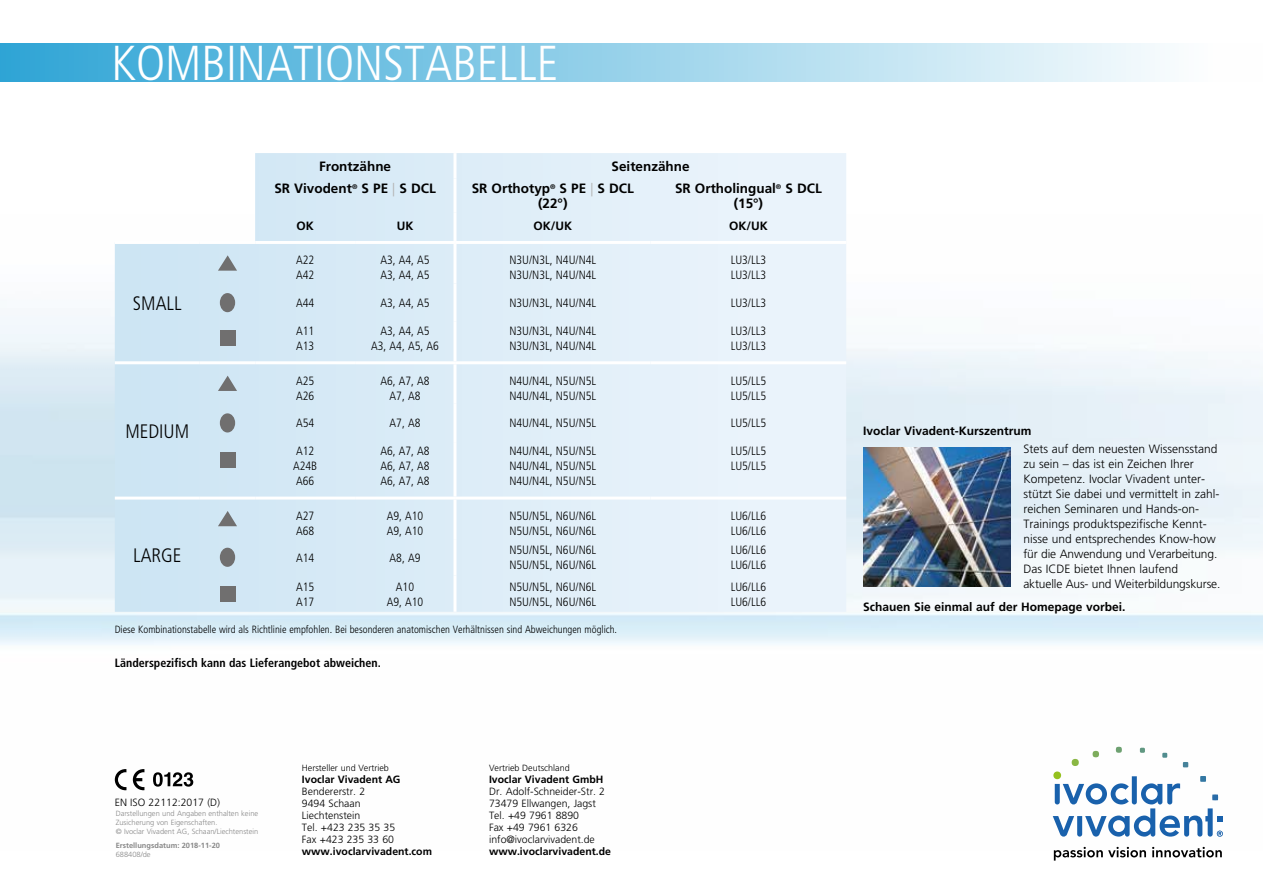
<style>
.page{position:relative;width:1263px;height:893px;background:#fff}
.page>*{position:absolute;margin:0;border:0;box-sizing:border-box;transform-origin:0 0}
.t1{font:300 condensed 49.05px "Frutiger";color:#fff}
.t2{font:300 condensed 19.5px "Frutiger";color:#000}
.t3{font:700 13.5px/15px "Frutiger";color:#000;text-align:center}
.t4{font:300 condensed 12px/15px "Frutiger";color:#000}
.t5{font:300 12px/15px "Frutiger";color:#000}
.t6{font:700 12px "Frutiger";color:#000}
.t7{font:700 condensed 12px "Frutiger";color:#000}
.t8{font:300 10.5px/12px "Frutiger";color:#000}
.t9{font:300 condensed 10.5px "Frutiger";color:#000}
.t10{font:700 10.5px "Frutiger";color:#000}
.t11{font:300 9px "Frutiger";color:#000}
.t12{font:300 7.5px/9px "Frutiger";color:#878787}
.t13{font:700 7.5px "Frutiger";color:#878787}
.s1{font-weight:300;color:#b3b2b2}
</style>
<div class="page">
<img style="left:0;top:264px;width:1263px;height:583px">
<img style="left:863px;top:448px;width:147px;height:138px">
<svg style="left:1053px;top:747px;width:170px;height:90px"></svg>
<svg style="left:1054px;top:847px;width:92px;height:14px"></svg>
<svg style="left:1152px;top:847px;width:70px;height:10px"></svg>
<svg style="left:115px;top:153px;width:731px;height:459px;background:#deedf7"></svg>
<hr style="left:255px;top:241px;width:100px;height:3px;background:#fff">
<hr style="left:355px;top:241px;width:100px;height:3px;background:#fff">
<hr style="left:455px;top:241px;width:196px;height:3px;background:#fff">
<hr style="left:651px;top:241px;width:195px;height:3px;background:#fff">
<hr style="left:255px;top:497px;width:100px;height:3px;background:#fff">
<hr style="left:355px;top:497px;width:100px;height:3px;background:#fff">
<hr style="left:455px;top:497px;width:196px;height:3px;background:#fff">
<hr style="left:651px;top:497px;width:195px;height:3px;background:#fff">
<hr style="left:115px;top:241px;width:85px;height:3px;background:#fff">
<hr style="left:200px;top:241px;width:55px;height:3px;background:#fff">
<hr style="left:200px;top:497px;width:55px;height:3px;background:#fff">
<hr style="left:255px;top:361px;width:100px;height:3px;background:#fff">
<hr style="left:355px;top:361px;width:100px;height:3px;background:#fff">
<hr style="left:455px;top:361px;width:196px;height:3px;background:#fff">
<hr style="left:651px;top:361px;width:195px;height:3px;background:#fff">
<hr style="left:115px;top:361px;width:85px;height:3px;background:#fff">
<hr style="left:200px;top:361px;width:55px;height:3px;background:#fff">
<hr style="left:115px;top:497px;width:85px;height:3px;background:#fff">
<hr style="left:453px;top:153px;width:3px;height:26px;background:#fff">
<hr style="left:453px;top:179px;width:3px;height:33px;background:#fff">
<hr style="left:453px;top:212px;width:3px;height:29px;background:#fff">
<hr style="left:453px;top:244px;width:3px;height:39px;background:#fff">
<hr style="left:453px;top:283px;width:3px;height:39px;background:#fff">
<hr style="left:453px;top:322px;width:3px;height:39px;background:#fff">
<hr style="left:453px;top:364px;width:3px;height:40px;background:#fff">
<hr style="left:453px;top:404px;width:3px;height:38px;background:#fff">
<hr style="left:453px;top:442px;width:3px;height:55px;background:#fff">
<hr style="left:453px;top:500px;width:3px;height:39px;background:#fff">
<hr style="left:453px;top:539px;width:3px;height:36px;background:#fff">
<hr style="left:453px;top:575px;width:3px;height:37px;background:#fff">
<svg style="left:218px;top:255px;width:19px;height:16px"></svg>
<div style="left:220px;top:293px;width:15px;height:19px;background:#706f6f;border-radius:50%"></div>
<div style="left:220px;top:330px;width:15px;height:15px;background:#706f6f"></div>
<svg style="left:218px;top:376px;width:19px;height:15px"></svg>
<div style="left:220px;top:413px;width:15px;height:19px;background:#706f6f;border-radius:50%"></div>
<div style="left:220px;top:452px;width:15px;height:16px;background:#706f6f"></div>
<svg style="left:218px;top:511px;width:19px;height:15px"></svg>
<div style="left:220px;top:548px;width:15px;height:19px;background:#706f6f;border-radius:50%"></div>
<div style="left:220px;top:586px;width:15px;height:15px;background:#706f6f"></div>
<div style="left:0;top:43px;width:1263px;height:39px;background:linear-gradient(to right,#2fa4d5,#fff)"></div>
<svg style="left:133px;top:769px;width:11px;height:21px"></svg>
<svg style="left:115px;top:769px;width:11px;height:21px"></svg>
<svg style="left:153px;top:772px;width:40px;height:15px"></svg>
<h1 class="t1" style="left:112px;top:35px;width:448px">KOMBINATIONSTABELLE</h1>
<h2 class="t2" style="left:133px;top:292px;width:50px">SMALL</h2>
<h2 class="t2" style="left:125px;top:420px;width:65px">MEDIUM</h2>
<p class="t3" style="left:319px;top:159px;width:74px">Frontzähne</p>
<p class="t3" style="left:612px;top:159px;width:80px">Seitenzähne</p>
<p class="t3" style="left:274px;top:181px;width:163px">SR Vivodent<sup>®</sup> S PE <span class="s1">|</span> S DCL</p>
<p class="t3" style="left:472px;top:181px;width:164px">SR Orthotyp<sup>®</sup> S PE <span class="s1">|</span> S DCL (22°)</p>
<p class="t3" style="left:675px;top:181px;width:148px">SR Ortholingual<sup>®</sup> S DCL (15°)</p>
<p class="t6" style="left:296px;top:218px;width:19px">OK</p>
<p class="t6" style="left:397px;top:218px;width:18px">UK</p>
<p class="t6" style="left:533px;top:218px;width:40px">OK/UK</p>
<p class="t6" style="left:729px;top:218px;width:40px">OK/UK</p>
<p class="t4" style="left:296px;top:253px;width:20px">A22<br>A42</p>
<p class="t4" style="left:380px;top:253px;width:51px">A3, A4, A5<br>A3, A4, A5</p>
<p class="t4" style="left:509px;top:253px;width:88px">N3U/N3L, N4U/N4L<br>N3U/N3L, N4U/N4L</p>
<p class="t4" style="left:731px;top:253px;width:37px">LU3/LL3<br>LU3/LL3</p>
<p class="t4" style="left:296px;top:296px;width:20px">A44</p>
<p class="t4" style="left:380px;top:296px;width:51px">A3, A4, A5</p>
<p class="t4" style="left:509px;top:296px;width:88px">N3U/N3L, N4U/N4L</p>
<p class="t4" style="left:731px;top:296px;width:37px">LU3/LL3</p>
<p class="t4" style="left:296px;top:324px;width:20px">A11<br>A13</p>
<p class="t4" style="left:371px;top:324px;width:69px;text-align:center">A3, A4, A5<br>A3, A4, A5, A6</p>
<p class="t4" style="left:509px;top:324px;width:88px">N3U/N3L, N4U/N4L<br>N3U/N3L, N4U/N4L</p>
<p class="t4" style="left:731px;top:324px;width:37px">LU3/LL3<br>LU3/LL3</p>
<p class="t4" style="left:296px;top:373px;width:20px">A25<br>A26</p>
<p class="t4" style="left:380px;top:373px;width:51px;text-align:center">A6, A7, A8<br>A7, A8</p>
<p class="t4" style="left:509px;top:373px;width:88px">N4U/N4L, N5U/N5L<br>N4U/N4L, N5U/N5L</p>
<p class="t4" style="left:731px;top:373px;width:37px">LU5/LL5<br>LU5/LL5</p>
<p class="t4" style="left:296px;top:416px;width:20px">A54</p>
<p class="t4" style="left:390px;top:416px;width:32px">A7, A8</p>
<p class="t4" style="left:509px;top:416px;width:88px">N4U/N4L, N5U/N5L</p>
<p class="t4" style="left:731px;top:416px;width:37px">LU5/LL5</p>
<p class="t4" style="left:293px;top:444px;width:26px">A12<br>A24B<br>A66</p>
<p class="t4" style="left:380px;top:444px;width:51px;text-align:justify">A6, A7, A8<br>A6, A7, A8<br>A6, A7, A8</p>
<p class="t4" style="left:509px;top:444px;width:88px;text-align:justify">N4U/N4L, N5U/N5L N4U/N4L, N5U/N5L N4U/N4L, N5U/N5L</p>
<p class="t4" style="left:731px;top:444px;width:37px">LU5/LL5<br>LU5/LL5</p>
<p class="t4" style="left:296px;top:508px;width:20px">A27<br>A68</p>
<p class="t4" style="left:387px;top:508px;width:38px">A9, A10<br>A9, A10</p>
<p class="t4" style="left:509px;top:508px;width:88px">N5U/N5L, N6U/N6L<br>N5U/N5L, N6U/N6L</p>
<p class="t4" style="left:731px;top:508px;width:37px">LU6/LL6<br>LU6/LL6</p>
<p class="t4" style="left:296px;top:550px;width:20px">A14</p>
<p class="t4" style="left:390px;top:550px;width:32px">A8, A9</p>
<p class="t4" style="left:509px;top:543px;width:88px">N5U/N5L, N6U/N6L<br>N5U/N5L, N6U/N6L</p>
<p class="t4" style="left:731px;top:543px;width:37px">LU6/LL6<br>LU6/LL6</p>
<p class="t4" style="left:296px;top:579px;width:20px">A15<br>A17</p>
<p class="t4" style="left:387px;top:579px;width:38px;text-align:center">A10<br>A9, A10</p>
<p class="t4" style="left:509px;top:579px;width:88px">N5U/N5L, N6U/N6L<br>N5U/N5L, N6U/N6L</p>
<p class="t4" style="left:731px;top:579px;width:37px">LU6/LL6<br>LU6/LL6</p>
<p class="t9" style="left:115px;top:623px;width:504px">Diese Kombinationstabelle wird als Richtlinie empfohlen. Bei besonderen anatomischen Verhältnissen sind Abweichungen möglich.</p>
<p class="t7" style="left:115px;top:656px;width:268px">Länderspezifisch kann das Lieferangebot abweichen.</p>
<h2 class="t2" style="left:133px;top:544px;width:50px">LARGE</h2>
<p class="t8" style="left:115px;top:797px;width:107px">EN ISO 22112:2017 (D)</p>
<p class="t12" style="left:116px;top:809px;width:144px">Darstellungen und Angaben enthalten keine<br>Zusicherung von Eigenschaften.<br>© Ivoclar Vivadent AG, Schaan/Liechtenstein</p>
<p class="t13" style="left:116px;top:841px;width:106px">Erstellungsdatum: 2018-11-20</p>
<p class="t12" style="left:116px;top:850px;width:37px">688408/de</p>
<p class="t11" style="left:302px;top:763px;width:89px">Hersteller und Vertrieb</p>
<p class="t10" style="left:302px;top:774px;width:100px">Ivoclar Vivadent AG</p>
<p class="t8" style="left:302px;top:786px;width:95px">Bendererstr. 2<br>9494 Schaan<br>Liechtenstein<br>Tel. +423 235 35 35<br>Fax +423 235 33 60</p>
<p class="t10" style="left:302px;top:846px;width:132px">www.ivoclarvivadent.com</p>
<p class="t11" style="left:489px;top:763px;width:82px">Vertrieb Deutschland</p>
<p class="t10" style="left:489px;top:774px;width:116px">Ivoclar Vivadent GmbH</p>
<p class="t8" style="left:489px;top:786px;width:118px">Dr. Adolf-Schneider-Str. 2<br>73479 Ellwangen, Jagst<br>Tel. +49 7961 8890<br>Fax +49 7961 6326 info@ivoclarvivadent.de</p>
<p class="t10" style="left:489px;top:846px;width:123px">www.ivoclarvivadent.de</p>
<p class="t6" style="left:863px;top:424px;width:170px">Ivoclar Vivadent-Kurszentrum</p>
<p class="t5" style="left:1023px;top:442px;width:199px">Stets auf dem neuesten Wissensstand zu sein – das ist ein Zeichen Ihrer Kompetenz. Ivoclar Vivadent unter&shy;stützt Sie dabei und vermittelt in zahl&shy;reichen Seminaren und Hands-on-Trainings produktspezifische Kennt&shy;nisse und entsprechendes Know-how für die Anwendung und Verarbeitung.<br>Das ICDE bietet Ihnen laufend<br>aktuelle Aus- und Weiterbildungskurse.</p>
<p class="t6" style="left:863px;top:600px;width:264px">Schauen Sie einmal auf der Homepage vorbei.</p>
</div>
